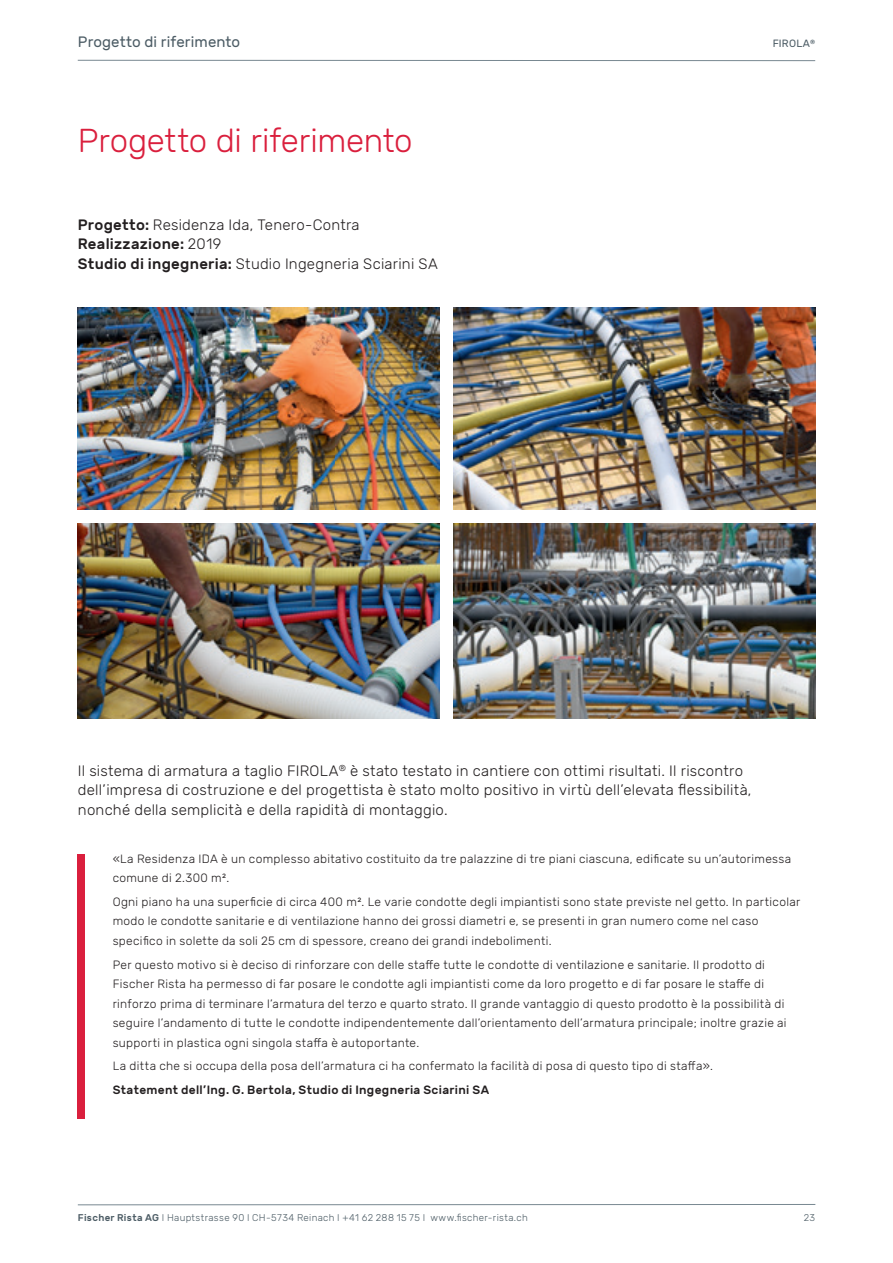
<style>
.page{position:relative;width:893px;height:1263px;background:#fff}
.page>*{position:absolute;margin:0;border:0;box-sizing:border-box;transform-origin:0 0}
.t1{font:300 33px "Rubik";letter-spacing:-.01em;color:#da1f3d}
.t2{font:300 15px/19.5px "Rubik";letter-spacing:.015em;color:#231f20}
.t3{font:15px "Rubik";letter-spacing:.005em;color:#4c5c65}
.t4{font:300 12px/19.5px "Rubik";letter-spacing:.025em;color:#231f20}
.t5{font:500 12px "Rubik";letter-spacing:.025em;color:#231f20}
.t6{font:10.5px "Rubik";letter-spacing:.02em;color:#4c5c65}
.t7{font:300 9.75px "Rubik";letter-spacing:.035em;color:#4c5c65}
.s1{font-weight:500}
</style>
<div class="page">
<hr style="left:78px;top:1204px;width:737px;height:1px;background:#788891">
<hr style="left:78px;top:60px;width:737px;height:1px;background:#788891">
<img style="left:78px;top:523px;width:361px;height:196px">
<img style="left:454px;top:523px;width:361px;height:196px">
<img style="left:78px;top:308px;width:361px;height:202px">
<img style="left:454px;top:308px;width:361px;height:202px">
<div style="left:78px;top:853px;width:7px;height:265px;background:#da1f3d"></div>
<p class="t3" style="left:78px;top:34px;width:164px">Progetto di riferimento</p>
<h1 class="t1" style="left:78px;top:122px;width:336px">Progetto di riferimento</h1>
<p class="t2" style="left:78px;top:215px;width:361px"><span class="s1">Progetto:</span> Residenza Ida, Tenero-Contra<br><span class="s1">Realizzazione:</span> 2019<br><span class="s1">Studio di ingegneria:</span> Studio Ingegneria Sciarini SA</p>
<p class="t6" style="left:773px;top:38px;width:44px">FIROLA<sup>®</sup></p>
<p class="t2" style="left:78px;top:761px;width:675px">Il sistema di armatura a taglio FIROLA<sup>®</sup> è stato testato in cantiere con ottimi risultati. Il riscontro dell’impresa di costruzione e del progettista è stato molto positivo in virtù dell’elevata flessibilità, nonché della semplicità e della rapidità di montaggio.</p>
<p class="t4" style="left:113px;top:849px;width:680px">«La Residenza IDA è un complesso abitativo costituito da tre palazzine di tre piani ciascuna, edificate su un’autorimessa comune di 2.300 m².</p>
<p class="t4" style="left:113px;top:892px;width:689px">Ogni piano ha una superficie di circa 400 m². Le varie condotte degli impiantisti sono state previste nel getto. In particolar modo le condotte sanitarie e di ventilazione hanno dei grossi diametri e, se presenti in gran numero come nel caso specifico in solette da soli 25 cm di spessore, creano dei grandi indebolimenti.</p>
<p class="t4" style="left:113px;top:955px;width:675px">Per questo motivo si è deciso di rinforzare con delle staffe tutte le condotte di ventilazione e sanitarie. Il prodotto di Fischer Rista ha permesso di far posare le condotte agli impiantisti come da loro progetto e di far posare le staffe di rinforzo prima di terminare l’armatura del terzo e quarto strato. Il grande vantaggio di questo prodotto è la possibilità di seguire l’andamento di tutte le condotte indipendentemente dall’orientamento dell’armatura principale; inoltre grazie ai supporti in plastica ogni singola staffa è autoportante.</p>
<p class="t4" style="left:113px;top:1057px;width:602px">La ditta che si occupa della posa dell’armatura ci ha confermato la facilità di posa di questo tipo di staffa».</p>
<p class="t5" style="left:113px;top:1083px;width:378px">Statement dell’Ing. G. Bertola, Studio di Ingegneria Sciarini SA</p>
<p class="t7" style="left:78px;top:1212px;width:451px"><span class="s1">Fischer Rista AG</span> I Hauptstrasse 90 I CH-5734 Reinach I +41 62 288 15 75 I www.fischer-rista.ch</p>
<p class="t7" style="left:804px;top:1212px;width:13px">23</p>
</div>
